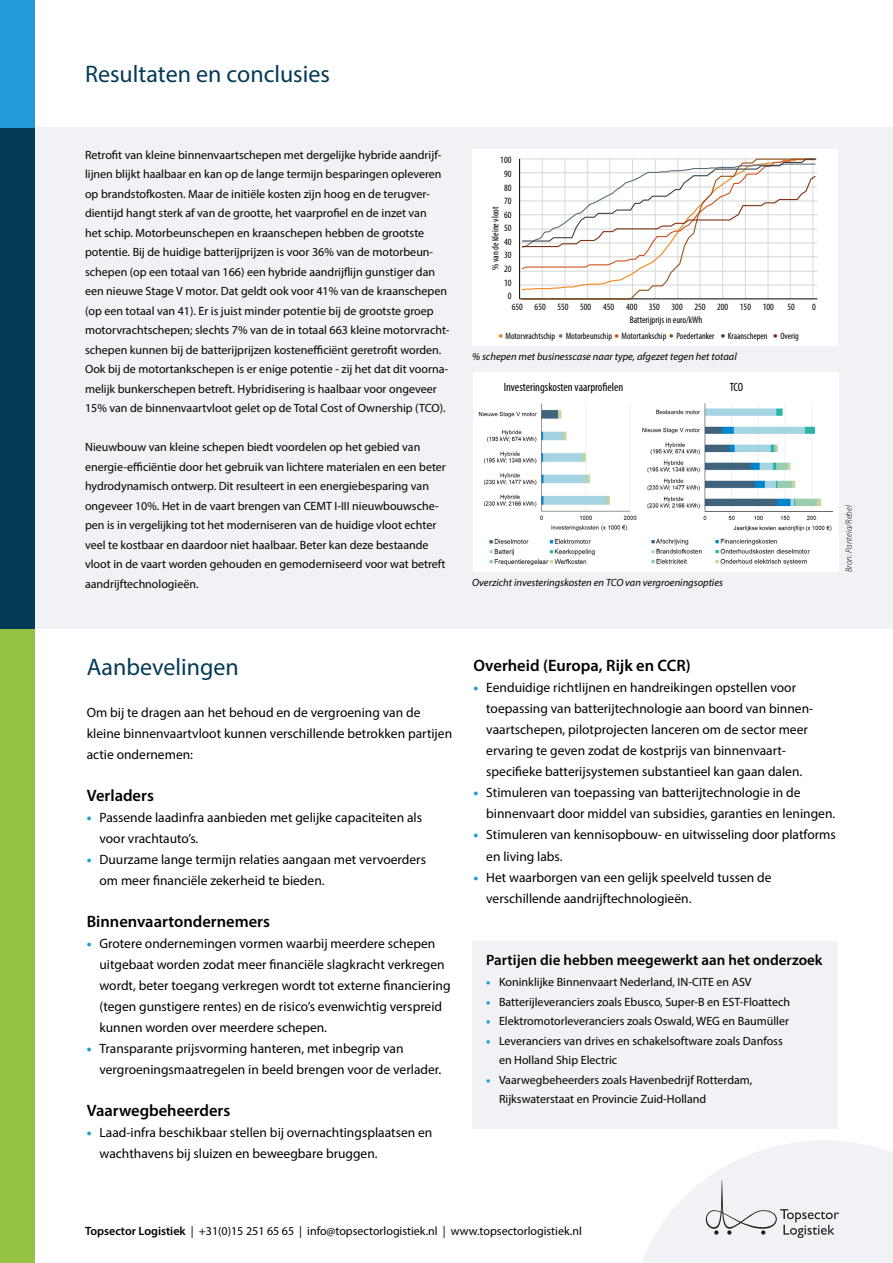
<style>
.page{position:relative;width:893px;height:1263px;background:#fff}
.page>*{position:absolute;margin:0;border:0;box-sizing:border-box;transform-origin:0 0}
.t1{font:24px "Myriad Pro";color:#043a56}
.t2{font:600 16.5px "Myriad Pro";color:#000}
.t3{font:600 15px "Myriad Pro";color:#000}
.t4{font:13.5px/21px "Myriad Pro";color:#000}
.t5{font:12px/19.5px "Myriad Pro";color:#000}
.t6{font:condensed 12px "Myriad Pro";color:#000}
.t7{font:italic 10.5px "Myriad Pro";color:#000}
.t8{font:condensed 9.6px/13.6px "Myriad Pro";color:#000;text-align:right}
.t9{font:condensed 9.3px "Myriad Pro";color:#000}
.t10{font:italic 300 9px "Myriad Pro";color:#000}
.s1{font-weight:900;font-stretch:semi-expanded;font-size:12px;color:#f08407}
.s2{font-weight:900;font-stretch:semi-expanded;font-size:12px;color:#737073}
.s3{font-weight:900;font-stretch:semi-expanded;font-size:12px;color:#d34f1a}
.s4{font-weight:900;font-stretch:semi-expanded;font-size:12px;color:#965315}
.s5{font-weight:900;font-stretch:semi-expanded;font-size:12px;color:#384149}
.s6{font-weight:900;font-stretch:semi-expanded;font-size:12px;color:#7f2f11}
.s7{font-weight:900;color:#209bd8}
.s8{font-weight:600}
</style>
<div class="page">
<div style="left:34px;top:128px;width:859px;height:501px;background:#f1f2f5"></div>
<div style="left:0;top:128px;width:34px;height:501px;background:#043a56"></div>
<div style="left:0;top:629px;width:34px;height:634px;background:#94c242"></div>
<div style="left:0;top:0;width:34px;height:128px;background:#209bd8"></div>
<svg style="left:642px;top:1141px;width:251px;height:122px"></svg>
<div style="left:472px;top:941px;width:366px;height:187px;background:#f1f2f5"></div>
<div style="left:472px;top:149px;width:365px;height:196px;background:#fff"></div>
<hr style="left:520px;top:284px;width:297px;height:2px;background:#d9d9d9">
<hr style="left:520px;top:271px;width:297px;height:1px;background:#d9d9d9">
<hr style="left:520px;top:256px;width:297px;height:1px;background:#d9d9d9">
<hr style="left:520px;top:242px;width:297px;height:2px;background:#d9d9d9">
<hr style="left:520px;top:229px;width:297px;height:1px;background:#d9d9d9">
<hr style="left:520px;top:214px;width:297px;height:1px;background:#d9d9d9">
<hr style="left:520px;top:200px;width:297px;height:1px;background:#d9d9d9">
<hr style="left:520px;top:187px;width:297px;height:1px;background:#d9d9d9">
<hr style="left:520px;top:172px;width:297px;height:1px;background:#d9d9d9">
<hr style="left:520px;top:158px;width:297px;height:1px;background:#d9d9d9">
<hr style="left:519px;top:159px;width:1px;height:140px;background:#010202">
<hr style="left:520px;top:298px;width:297px;height:1px;background:#010202">
<svg style="left:521px;top:159px;width:296px;height:140px"></svg>
<div style="left:473px;top:372px;width:366px;height:200px;background:#fff"></div>
<img style="left:478px;top:403px;width:159px;height:128px">
<img style="left:642px;top:403px;width:191px;height:129px">
<img style="left:489px;top:538px;width:106px;height:28px">
<img style="left:651px;top:538px;width:159px;height:27px">
<h1 class="t1" style="left:85px;top:59px;width:246px">Resultaten en conclusies</h1>
<p class="t5" style="left:85px;top:145px;width:366px">Retrofit van kleine binnenvaartschepen met dergelijke hybride aandrijf&shy;lijnen blijkt haalbaar en kan op de lange termijn besparingen opleveren op brandstofkosten. Maar de initiële kosten zijn hoog en de terugver&shy;dientijd hangt sterk af van de grootte, het vaarprofiel en de inzet van<br>het schip. Motorbeunschepen en kraanschepen hebben de grootste potentie. Bij de huidige batterijprijzen is voor 36% van de motorbeun&shy;schepen (op een totaal van 166) een hybride aandrijflijn gunstiger dan een nieuwe Stage V motor. Dat geldt ook voor 41% van de kraanschepen (op een totaal van 41). Er is juist minder potentie bij de grootste groep motorvrachtschepen; slechts 7% van de in totaal 663 kleine motorvracht&shy;schepen kunnen bij de batterijprijzen kostenefficiënt geretrofit worden.<br>Ook bij de motortankschepen is er enige potentie - zij het dat dit voorna&shy;melijk bunkerschepen betreft. Hybridisering is haalbaar voor ongeveer 15% van de binnenvaartvloot gelet op de Total Cost of Ownership (TCO).</p>
<p class="t5" style="left:85px;top:437px;width:362px">Nieuwbouw van kleine schepen biedt voordelen op het gebied van energie-efficiëntie door het gebruik van lichtere materialen en een beter hydrodynamisch ontwerp. Dit resulteert in een energiebesparing van ongeveer 10%. Het in de vaart brengen van CEMT I-III nieuwbouwsche&shy;pen is in vergelijking tot het moderniseren van de huidige vloot echter veel te kostbaar en daardoor niet haalbaar. Beter kan deze bestaande vloot in de vaart worden gehouden en gemoderniseerd voor wat betreft aandrijftechnologieën.</p>
<p class="t8" style="left:500px;top:153px;width:13px">100<br>90<br>80<br>70<br>60<br>50<br>40<br>30<br>20<br>10<br>0</p>
<p class="t8" style="left:488px;top:270px;width:65px;rotate:-90deg">% van de kleine vloot</p>
<p class="t8" style="left:512px;top:300px;width:104px">650 650 550 500 450</p>
<p class="t8" style="left:626px;top:300px;width:149px">400 350 300 250 200 150 100</p>
<p class="t8" style="left:787px;top:300px;width:9px">50</p>
<p class="t8" style="left:812px;top:300px;width:5px">0</p>
<p class="t8" style="left:630px;top:312px;width:74px">Batterijprijs in euro/kWh</p>
<p class="t9" style="left:498px;top:330px;width:302px"><span class="s1">•</span> Motorvrachtschip <span class="s2">•</span> Motorbeunschip <span class="s3">•</span> Motortankschip <span class="s4">•</span> Poedertanker <span class="s5">•</span> Kraanschepen <span class="s6">•</span> Overig</p>
<p class="t7" style="left:472px;top:350px;width:266px">% schepen met businesscase naar type, afgezet tegen het totaal</p>
<p class="t6" style="left:504px;top:380px;width:121px">Investeringskosten vaarprofielen</p>
<p class="t6" style="left:730px;top:380px;width:15px">TCO</p>
<p class="t7" style="left:472px;top:576px;width:253px">Overzicht investeringskosten en TCO van vergroeningsopties</p>
<p class="t10" style="left:843px;top:572px;width:68px;rotate:-90deg">Bron: Panteia/Rebel</p>
<h1 class="t1" style="left:87px;top:652px;width:154px">Aanbevelingen</h1>
<p class="t4" style="left:87px;top:702px;width:367px">Om bij te dragen aan het behoud en de vergroening van de kleine binnenvaartvloot kunnen verschillende betrokken partijen actie ondernemen:</p>
<h2 class="t2" style="left:87px;top:785px;width:69px">Verladers</h2>
<p class="t4" style="left:99px;top:807px;width:324px;text-indent:-13px"><span class="s7">•</span> Passende laadinfra aanbieden met gelijke capaciteiten als voor vrachtauto’s.</p>
<p class="t4" style="left:99px;top:849px;width:328px;text-indent:-13px"><span class="s7">•</span> Duurzame lange termijn relaties aangaan met vervoerders om meer financiële zekerheid te bieden.</p>
<h2 class="t2" style="left:87px;top:911px;width:185px">Binnenvaartondernemers</h2>
<p class="t4" style="left:99px;top:933px;width:353px;text-indent:-13px"><span class="s7">•</span> Grotere ondernemingen vormen waarbij meerdere schepen uitgebaat worden zodat meer financiële slagkracht verkregen wordt, beter toegang verkregen wordt tot externe financiering (tegen gunstigere rentes) en de risico’s evenwichtig verspreid kunnen worden over meerdere schepen.</p>
<p class="t4" style="left:99px;top:1038px;width:343px;text-indent:-13px"><span class="s7">•</span> Transparante prijsvorming hanteren, met inbegrip van vergroeningsmaatregelen in beeld brengen voor de verlader.</p>
<h2 class="t2" style="left:87px;top:1100px;width:145px">Vaarwegbeheerders</h2>
<p class="t4" style="left:99px;top:1122px;width:334px;text-indent:-13px"><span class="s7">•</span> Laad-infra beschikbaar stellen bij overnachtingsplaatsen en wachthavens bij sluizen en beweegbare bruggen.</p>
<h2 class="t2" style="left:473px;top:655px;width:219px">Overheid (Europa, Rijk en CCR)</h2>
<p class="t4" style="left:486px;top:677px;width:329px;text-indent:-13px"><span class="s7">•</span> Eenduidige richtlijnen en handreikingen opstellen voor toepassing van batterijtechnologie aan boord van binnen&shy;vaartschepen, pilotprojecten lanceren om de sector meer ervaring te geven zodat de kostprijs van binnenvaart&shy;specifieke batterijsystemen substantieel kan gaan dalen.</p>
<p class="t4" style="left:486px;top:782px;width:351px;text-indent:-13px"><span class="s7">•</span> Stimuleren van toepassing van batterijtechnologie in de binnenvaart door middel van subsidies, garanties en leningen.</p>
<p class="t4" style="left:486px;top:824px;width:351px;text-indent:-13px"><span class="s7">•</span> Stimuleren van kennisopbouw- en uitwisseling door platforms en living labs.</p>
<p class="t4" style="left:486px;top:866px;width:287px;text-indent:-13px"><span class="s7">•</span> Het waarborgen van een gelijk speelveld tussen de verschillende aandrijftechnologieën.</p>
<p class="t3" style="left:486px;top:951px;width:338px">Partijen die hebben meegewerkt aan het onderzoek</p>
<p class="t5" style="left:486px;top:972px;width:267px"><span class="s7">•</span> Koninklijke Binnenvaart Nederland, IN-CITE en ASV</p>
<p class="t5" style="left:486px;top:992px;width:305px"><span class="s7">•</span> Batterijleveranciers zoals Ebusco, Super-B en EST-Floattech</p>
<p class="t5" style="left:486px;top:1011px;width:304px"><span class="s7">•</span> Elektromotorleveranciers zoals Oswald, WEG en Baumüller</p>
<p class="t5" style="left:499px;top:1031px;width:285px;text-indent:-13px"><span class="s7">•</span> Leveranciers van drives en schakelsoftware zoals Danfoss en Holland Ship Electric</p>
<p class="t5" style="left:499px;top:1070px;width:255px;text-indent:-13px"><span class="s7">•</span> Vaarwegbeheerders zoals Havenbedrijf Rotterdam,<br>Rijkswaterstaat en Provincie Zuid-Holland</p>
<p class="t5" style="left:85px;top:1221px;width:498px"><span class="s8">Topsector Logistiek</span> | +31(0)15 251 65 65 | info@topsectorlogistiek.nl | www.topsectorlogistiek.nl</p>
</div>
